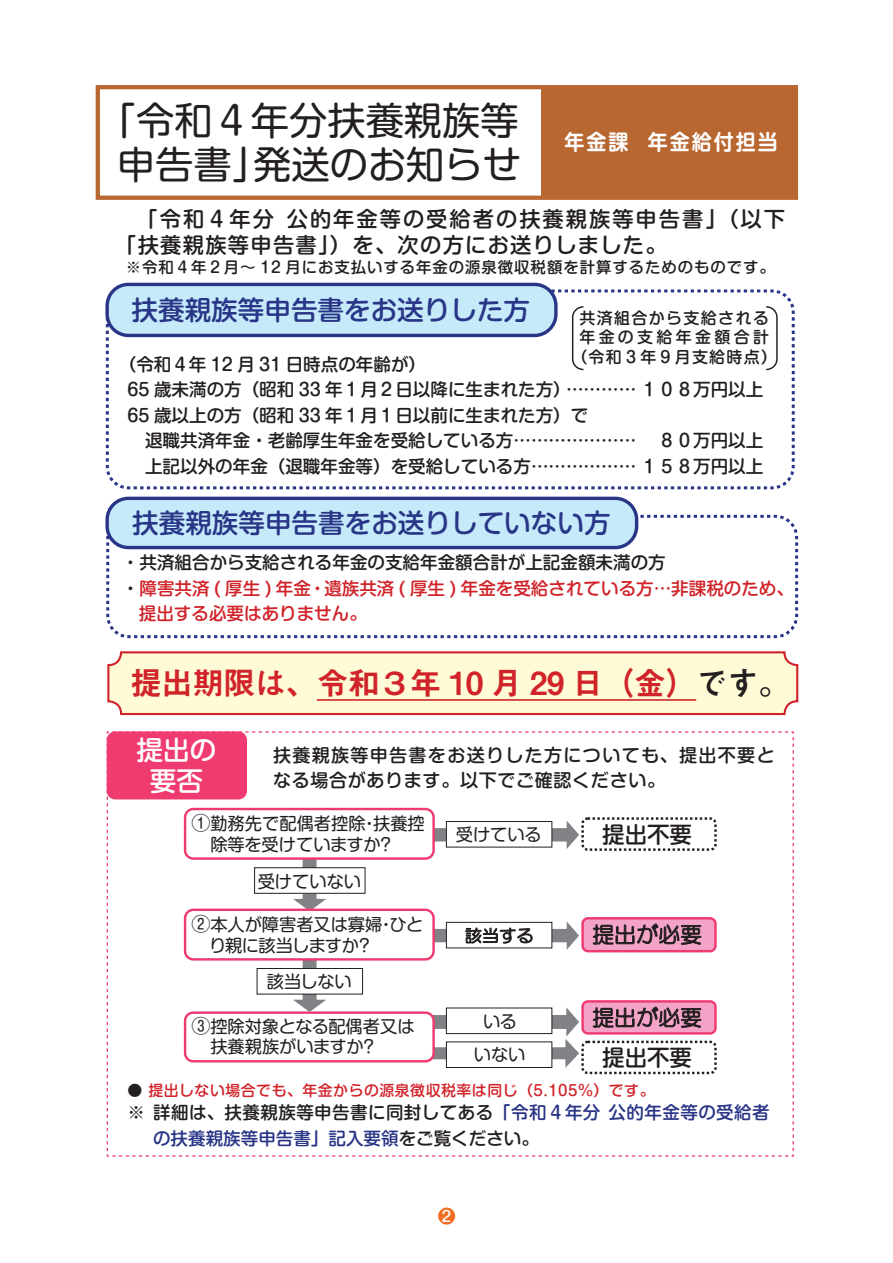
<style>
.page{position:relative;width:893px;height:1263px;background:#fff}
.page>*{position:absolute;margin:0;border:0;box-sizing:border-box;transform-origin:0 0}
.t1{font:38.25px/44.7px "Shin M Go Pro";color:#231f20;text-align:center}
.t2{font:31.95px "Midashi Go Pro MB31";letter-spacing:-.025em;color:#d1232a}
.t3{font:500 26.55px "Shin M Go Pro";color:#293586}
.t4{font:500 26.55px/30.9px "Shin M Go Pro";color:#fff;text-align:center}
.t5{font:500 22.5px "Shin M Go Pro";color:#231f20}
.t6{font:500 21.3px/25.5px "Shin M Go Pro";letter-spacing:.095em;color:#231f20}
.t7{font:700 21.3px "Shin M Go Pro De";letter-spacing:.1em;color:#fff;scale:.94 1}
.t8{font:500 18px/25.5px "Shin M Go Pro";letter-spacing:.07em;color:#231f20}
.t9{font:500 17.55px/25.5px "Shin M Go Pro";color:#231f20}
.t10{font:500 17.55px/25.5px "Shin M Go Pro";color:#d1232a}
.t11{font:500 17.55px/25.5px "Shin M Go Pro";letter-spacing:.025em;color:#293586}
.t12{font:17.25px/20.7px "Shin M Go Pro";color:#231f20}
.t13{font:500 15.9px/19.2px "Shin M Go Pro";letter-spacing:.09em;color:#231f20;text-align:center}
.t14{font:500 15.45px "Shin M Go Pro";letter-spacing:.06em;color:#231f20}
.t15{font:500 14.85px "Shin M Go Pro";letter-spacing:.035em;color:#d1232a}
.t16{font:500 14.85px "Shin M Go Pro";color:#fff}
.s1{color:#231f20}
.s2{font-size:19.05px}
</style>
<div class="page">
<svg style="left:106px;top:513px;width:693px;height:126px"></svg>
<div style="left:96px;top:85px;width:702px;height:115px;border:4px solid #b96730"></div>
<div style="left:541px;top:86px;width:255px;height:111px;background:#b96730"></div>
<svg style="left:105px;top:288px;width:690px;height:202px"></svg>
<div style="left:108px;top:652px;width:689px;height:62px;background:#fffbd6;border-radius:13px"></div>
<hr style="left:317px;top:699px;width:379px;height:2px;background:#d1232a">
<div style="left:107px;top:651px;width:691px;height:64px;border:2px solid #d1232a;border-radius:13px"></div>
<svg style="left:107px;top:731px;width:687px;height:426px"></svg>
<div style="left:185px;top:910px;width:249px;height:49px;background:#fff;border-radius:8px"></div>
<div style="left:184px;top:908px;width:251px;height:52px;border:2px solid #ef3b70;border-radius:8px"></div>
<div style="left:185px;top:1013px;width:249px;height:48px;background:#fff;border-radius:8px"></div>
<div style="left:184px;top:1011px;width:251px;height:51px;border:2px solid #ef3b70;border-radius:8px"></div>
<div style="left:446px;top:1008px;width:106px;height:25px;background:#fff"></div>
<div style="left:446px;top:1008px;width:106px;height:26px;border:1px solid #231f20"></div>
<div style="left:257px;top:968px;width:106px;height:26px;background:#fff"></div>
<div style="left:257px;top:968px;width:106px;height:26px;border:1px solid #231f20"></div>
<div style="left:107px;top:284px;width:449px;height:51px;background:#c6eafa;border-radius:21px"></div>
<div style="left:105px;top:283px;width:453px;height:54px;border:3px solid #293586;border-radius:21px"></div>
<div style="left:107px;top:498px;width:530px;height:49px;background:#c6eafa;border-radius:21px"></div>
<div style="left:105px;top:497px;width:533px;height:52px;border:3px solid #293586;border-radius:21px"></div>
<div style="left:107px;top:731px;width:140px;height:68px;background:#ef3b70;border-radius:9px"></div>
<div style="left:438px;top:1207px;width:17px;height:17px;background:#f36e21;border-radius:50%"></div>
<h1 class="t1" style="left:98px;top:93px;width:425px">「令和４年分扶養親族等申告書」発送のお知らせ</h1>
<p class="t7" style="left:564px;top:124px;width:228px">年金課 年金給付担当</p>
<p class="t6" style="left:115px;top:204px;width:671px;text-indent:21px">「令和４年分 公的年金等の受給者の扶養親族等申告書」（以下「扶養親族等申告書」）を、次の方にお送りしました。</p>
<p class="t14" style="left:126px;top:255px;width:650px">※令和４年２月～ 12 月にお支払いする年金の源泉徴収税額を計算するためのものです。</p>
<p class="t13" style="left:571px;top:307px;width:207px">共済組合から支給される年金の支給年金額合計（令和３年９月支給時点）</p>
<h3 class="t3" style="left:132px;top:288px;width:400px">扶養親族等申告書をお送りした方</h3>
<p class="t9" style="left:128px;top:349px;width:637px;text-indent:-9px">（令和４年 12 月 31 日時点の年齢が）<br>65 歳未満の方（昭和 33 年１月２日以降に生まれた方）………… １０８万円以上65 歳以上の方（昭和 33 年１月１日以前に生まれた方）で<br>　退職共済年金・老齢厚生年金を受給している方………………… ８０万円以上　上記以外の年金（退職年金等）を受給している方……………… １５８万円以上</p>
<h3 class="t3" style="left:132px;top:501px;width:480px">扶養親族等申告書をお送りしていない方</h3>
<p class="t10" style="left:121px;top:548px;width:674px"><span class="s1">・共済組合から支給される年金の支給年金額合計が上記金額未満の方<br>・</span>障害共済 ( 厚生 ) 年金・遺族共済 ( 厚生 ) 年金を受給されている方…非課税のため、　提出する必要はありません。</p>
<h2 class="t2" style="left:130px;top:658px;width:662px">提出期限は、令和３年 10 月 29 日（金）<span class="s1">です。</span></h2>
<h3 class="t4" style="left:137px;top:731px;width:81px">提出の要否</h3>
<p class="t8" style="left:273px;top:740px;width:503px">扶養親族等申告書をお送りした方についても、提出不要となる場合があります。以下でご確認ください。</p>
<p class="t12" style="left:210px;top:811px;width:216px;text-indent:-19px"><span class="s2">①</span>勤務先で配偶者控除・扶養控除等を受けていますか？</p>
<p class="t12" style="left:258px;top:869px;width:105px">受けていない</p>
<p class="t12" style="left:209px;top:912px;width:216px;text-indent:-18px"><span class="s2">②</span>本人が障害者又は寡婦・ひとり親に該当しますか？</p>
<p class="t12" style="left:267px;top:969px;width:86px">該当しない</p>
<p class="t12" style="left:210px;top:1013px;width:223px;text-indent:-19px"><span class="s2">③</span>控除対象となる配偶者又は　扶養親族がいますか？</p>
<p class="t12" style="left:456px;top:822px;width:87px">受けている</p>
<p class="t5" style="left:602px;top:816px;width:91px">提出不要</p>
<p class="t12" style="left:483px;top:1009px;width:36px">いる</p>
<p class="t12" style="left:474px;top:1042px;width:53px">いない</p>
<p class="t5" style="left:602px;top:1039px;width:91px">提出不要</p>
<p class="t15" style="left:128px;top:1078px;width:528px"><span class="s1">●</span> 提出しない場合でも、年金からの源泉徴収税率は同じ（5.105％）です。</p>
<p class="t11" style="left:153px;top:1098px;width:618px;text-indent:-26px"><span class="s1">※ 詳細は、扶養親族等申告書に同封してある</span>「令和４年分 公的年金等の受給者の扶養親族等申告書」記入要領<span class="s1">をご覧ください。</span></p>
<p class="t16" style="left:442px;top:1204px;width:11px">2</p>
</div>
